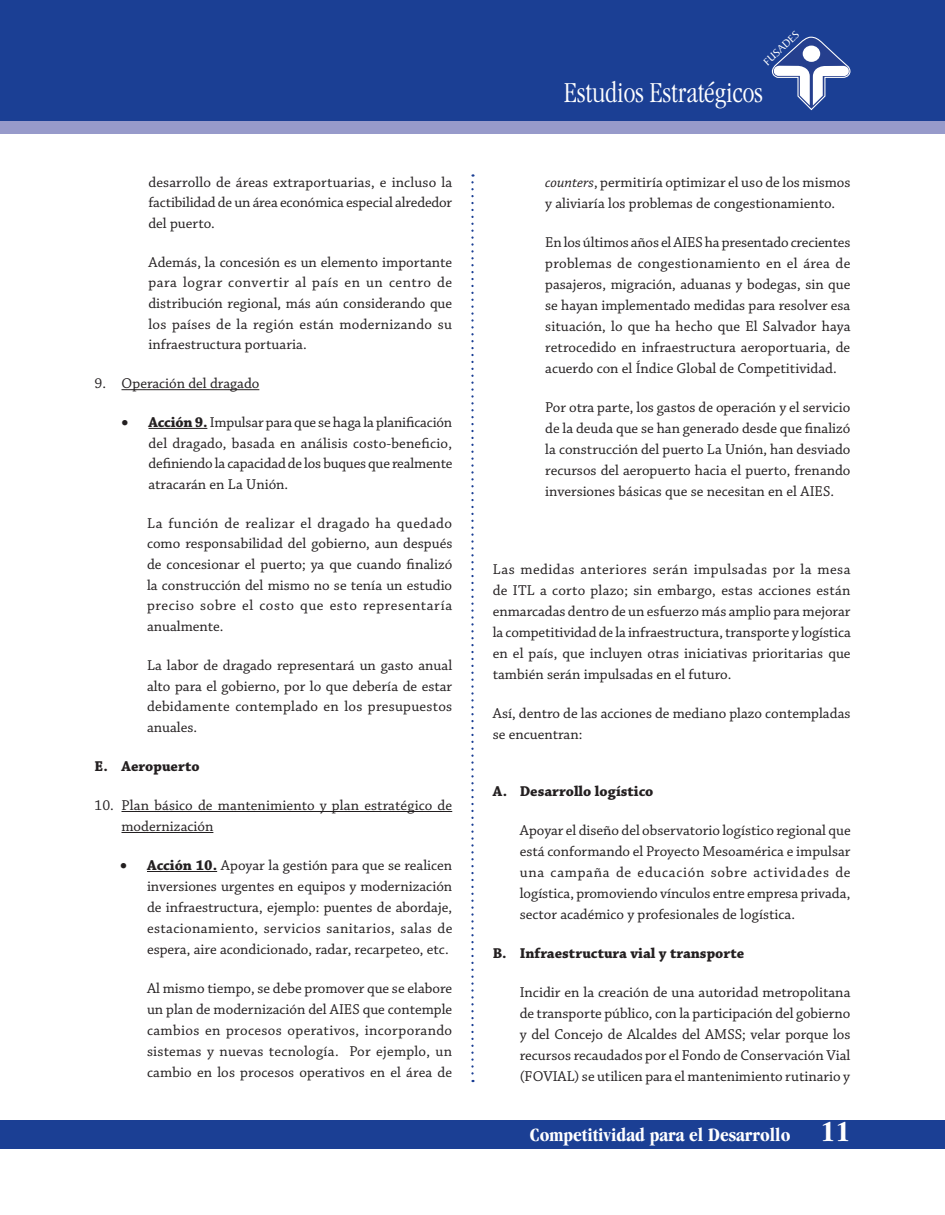
<style>
.page{position:relative;width:945px;height:1215px;background:#fff}
.page>*{position:absolute;margin:0;border:0;box-sizing:border-box;transform-origin:0 0}
.t1{font:300 condensed 30px "Garamond";color:#fff}
.t2{font:700 condensed 19.5px "Garamond";color:#fff}
.t3{font:15px/21px "Chaparral Pro";color:#231f20;text-align:justify}
.t4{font:700 15px "Chaparral Pro";color:#231f20}
.t5{font:11.25px "Baker Signet";color:#fff}
.s1{font-weight:700}
.s2{font-style:italic}
.s3{font-size:30px}
</style>
<div class="page">
<svg style="left:471px;top:174px;width:3px;height:908px"></svg>
<hr style="left:122px;top:389px;width:137px;height:1px;background:#231f20">
<hr style="left:148px;top:428px;width:59px;height:1px;background:#231f20">
<hr style="left:122px;top:811px;width:330px;height:1px;background:#231f20">
<hr style="left:122px;top:832px;width:91px;height:1px;background:#231f20">
<hr style="left:147px;top:871px;width:70px;height:1px;background:#231f20">
<div style="left:0;top:14px;width:945px;height:120px;background:#979aca"></div>
<div style="left:0;top:0;width:945px;height:120px;background:#1b3f94"></div>
<div style="left:0;top:1120px;width:945px;height:29px;background:#1b3f94"></div>
<svg style="left:771px;top:36px;width:80px;height:75px"></svg>
<p class="t3" style="left:148px;top:172px;width:305px">desarrollo de áreas extraportuarias, e incluso la factibilidad de un área económica especial alrededor del puerto.</p>
<p class="t3" style="left:148px;top:252px;width:305px">Además, la concesión es un elemento importante para lograr convertir al país en un centro de distribución regional, más aún considerando que los países de la región están modernizando su infraestructura portuaria.</p>
<p class="t3" style="left:94px;top:374px;width:166px">9. Operación del dragado</p>
<p class="t3" style="left:148px;top:412px;width:305px;text-indent:-27px">• <span class="s1">Acción 9.</span> Impulsar para que se haga la planificación del dragado, basada en análisis costo-beneficio, definiendo la capacidad de los buques que realmente atracarán en La Unión.</p>
<p class="t3" style="left:147px;top:513px;width:307px">La función de realizar el dragado ha quedado como responsabilidad del gobierno, aun después de concesionar el puerto; ya que cuando finalizó la construcción del mismo no se tenía un estudio preciso sobre el costo que esto representaría anualmente.</p>
<p class="t3" style="left:147px;top:655px;width:307px">La labor de dragado representará un gasto anual alto para el gobierno, por lo que debería de estar debidamente contemplado en los presupuestos anuales.</p>
<p class="t4" style="left:95px;top:757px;width:107px">E. Aeropuerto</p>
<p class="t3" style="left:122px;top:795px;width:332px;text-indent:-27px">10. Plan básico de mantenimiento y plan estratégico de modernización</p>
<p class="t3" style="left:147px;top:855px;width:307px;text-indent:-27px">• <span class="s1">Acción 10.</span> Apoyar la gestión para que se realicen inversiones urgentes en equipos y modernización de infraestructura, ejemplo: puentes de abordaje, estacionamiento, servicios sanitarios, salas de espera, aire acondicionado, radar, recarpeteo, etc.</p>
<p class="t3" style="left:147px;top:978px;width:307px">Al mismo tiempo, se debe promover que se elabore un plan de modernización del AIES que contemple cambios en procesos operativos, incorporando sistemas y nuevas tecnología. Por ejemplo, un cambio en los procesos operativos en el área de</p>
<p class="t5" style="left:761px;top:59px;width:46px;rotate:-43deg">FUSADES</p>
<h1 class="t1" style="left:564px;top:77px;width:201px">Estudios Estratégicos</h1>
<p class="t3" style="left:545px;top:172px;width:307px"><span class="s2">counters</span>, permitiría optimizar el uso de los mismos y aliviaría los problemas de congestionamiento.</p>
<p class="t3" style="left:545px;top:232px;width:307px">En los últimos años el AIES ha presentado crecientes problemas de congestionamiento en el área de pasajeros, migración, aduanas y bodegas, sin que se hayan implementado medidas para resolver esa situación, lo que ha hecho que El Salvador haya retrocedido en infraestructura aeroportuaria, de acuerdo con el Índice Global de Competitividad.</p>
<p class="t3" style="left:545px;top:397px;width:307px">Por otra parte, los gastos de operación y el servicio de la deuda que se han generado desde que finalizó la construcción del puerto La Unión, han desviado recursos del aeropuerto hacia el puerto, frenando inversiones básicas que se necesitan en el AIES.</p>
<p class="t3" style="left:493px;top:559px;width:360px">Las medidas anteriores serán impulsadas por la mesa de ITL a corto plazo; sin embargo, estas acciones están enmarcadas dentro de un esfuerzo más amplio para mejorar la competitividad de la infraestructura, transporte y logística en el país, que incluyen otras iniciativas prioritarias que también serán impulsadas en el futuro.</p>
<p class="t3" style="left:493px;top:703px;width:359px">Así, dentro de las acciones de mediano plazo contempladas se encuentran:</p>
<p class="t4" style="left:493px;top:782px;width:162px">A. Desarrollo logístico</p>
<p class="t3" style="left:520px;top:820px;width:332px">Apoyar el diseño del observatorio logístico regional que está conformando el Proyecto Mesoamérica e impulsar una campaña de educación sobre actividades de logística, promoviendo vínculos entre empresa privada, sector académico y profesionales de logística.</p>
<p class="t4" style="left:493px;top:944px;width:253px">B. Infraestructura vial y transporte</p>
<p class="t3" style="left:520px;top:982px;width:332px">Incidir en la creación de una autoridad metropolitana de transporte público, con la participación del gobierno y del Concejo de Alcaldes del AMSS; velar porque los recursos recaudados por el Fondo de Conservación Vial (FOVIAL) se utilicen para el mantenimiento rutinario y</p>
<h2 class="t2" style="left:530px;top:1123px;width:322px">Competitividad para el Desarrollo <span class="s3">11</span></h2>
<h2 class="t2" style="left:530px;top:1126px;width:262px">Competitividad para el Desarrollo</h2>
</div>
